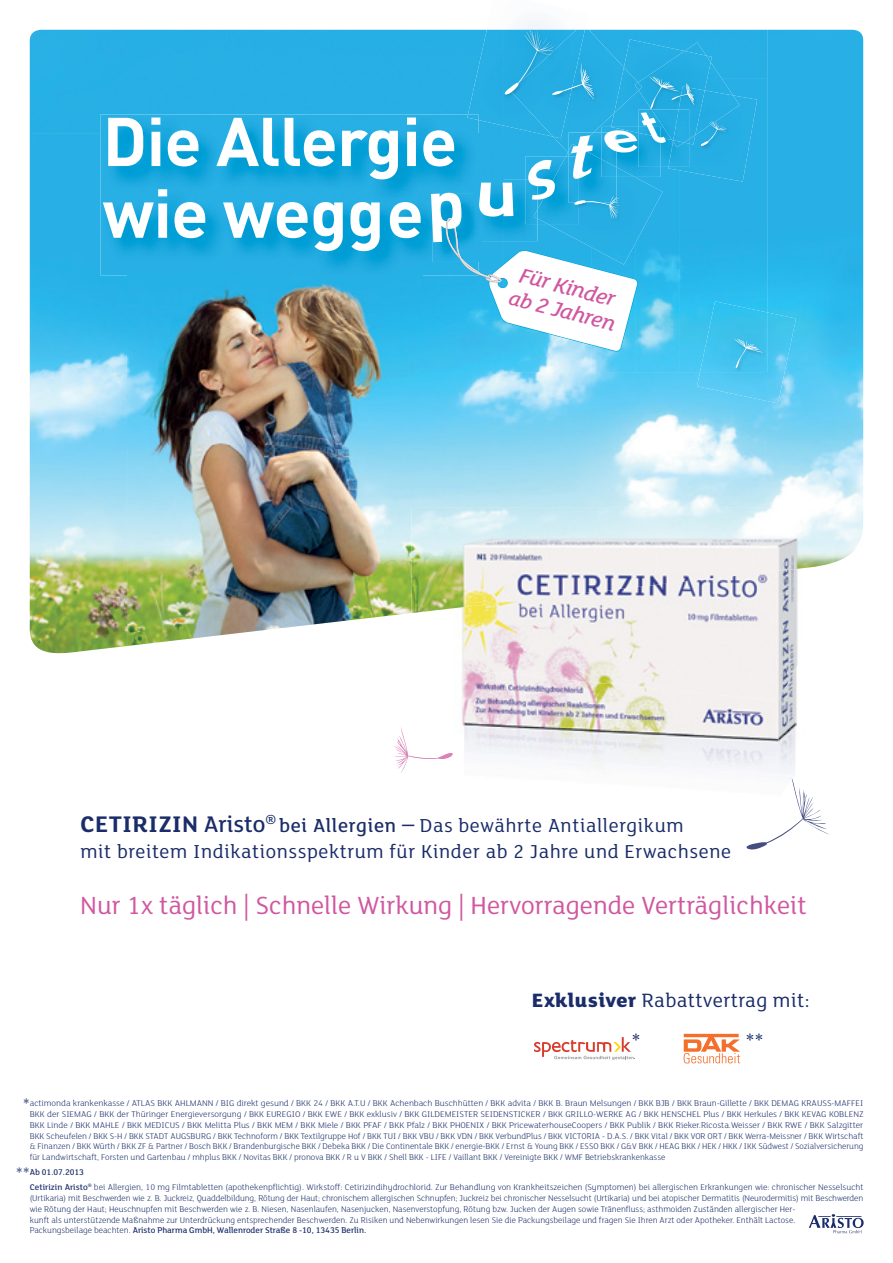
<style>
.page{position:relative;width:893px;height:1263px;background:#fff}
.page>*{position:absolute;margin:0;border:0;box-sizing:border-box;transform-origin:0 0}
.t1{font:700 67.8px/71.7px "DINOT";letter-spacing:-.01em;color:#fff}
.t2{font:27px "FS Lola";color:#d057a0}
.t3{font:italic 500 22.95px/23.7px "FS Lola";color:#d057a0}
.t4{font:21px "FS Lola";letter-spacing:.02em;color:#1a2c69}
.t5{font:20.4px/25.3px "FS Lola";letter-spacing:.03em;color:#1a2c69}
.t6{font:19.5px "FS Lola";color:#1a2c69}
.t7{font:300 15px "FS Lola";color:#1a2c69}
.t8{font:300 9px/10.8px "FS Lola";color:#1a2c69}
.s1{font-size:21.9px}
.s2{font-weight:700;font-size:24.6px}
.s3{font-weight:500;font-size:24.6px}
.s4{font-weight:500}
.s5{font-weight:800}
</style>
<div class="page">
<div style="left:30px;top:30px;width:401px;height:103px;background:#28b0e5"></div>
<img style="left:765px;top:30px;width:98px;height:519px">
<img style="left:30px;top:133px;width:97px;height:520px">
<img style="left:127px;top:275px;width:295px;height:371px">
<img style="left:422px;top:275px;width:98px;height:233px">
<img style="left:520px;top:372px;width:245px;height:136px">
<img style="left:834px;top:549px;width:21px;height:13px">
<div style="left:695px;top:30px;width:72px;height:48px;background:#27afe5"></div>
<img style="left:504px;top:352px;width:44px;height:20px">
<img style="left:592px;top:352px;width:43px;height:20px">
<img style="left:695px;top:78px;width:72px;height:245px">
<img style="left:635px;top:352px;width:44px;height:20px">
<img style="left:679px;top:323px;width:18px;height:49px">
<div style="left:695px;top:95px;width:62px;height:87px;background:#28afe5"></div>
<img style="left:712px;top:42px;width:21px;height:48px">
<img style="left:712px;top:90px;width:28px;height:45px">
<svg style="left:701px;top:120px;width:26px;height:26px"></svg>
<img style="left:695px;top:39px;width:17px;height:88px">
<img style="left:695px;top:51px;width:16px;height:59px">
<img style="left:695px;top:87px;width:10px;height:52px">
<img style="left:697px;top:312px;width:99px;height:91px">
<img style="left:700px;top:301px;width:67px;height:71px">
<svg style="left:734px;top:338px;width:30px;height:30px"></svg>
<img style="left:100px;top:114px;width:331px;height:161px">
<svg style="left:431px;top:24px;width:264px;height:328px"></svg>
<svg style="left:809px;top:1214px;width:55px;height:19px"></svg>
<svg style="left:534px;top:1037px;width:101px;height:23px"></svg>
<svg style="left:683px;top:1034px;width:57px;height:29px"></svg>
<img style="left:411px;top:613px;width:387px;height:51px">
<img style="left:411px;top:508px;width:423px;height:105px">
<svg style="left:746px;top:786px;width:83px;height:64px"></svg>
<img style="left:462px;top:664px;width:316px;height:62px">
<svg style="left:394px;top:727px;width:59px;height:46px"></svg>
<img style="left:464px;top:717px;width:314px;height:55px">
<img style="left:778px;top:620px;width:21px;height:122px">
<img style="left:778px;top:717px;width:17px;height:69px">
<h1 class="t1" style="left:103px;top:104px;width:356px">Die Allergie wie wegge</h1>
<h3 class="t3" style="left:519px;top:261px;width:110px;rotate:15deg">Für Kinder <span class="s1">ab</span> 2 Jahren</h3>
<h3 class="t5" style="left:80px;top:812px;width:652px"><span class="s2">CETIRIZIN</span> <span class="s3">Aristo</span><sup>®</sup> <span class="s4">bei Allergien</span> <span class="s3">–</span> Das bewährte Antiallergikum<br>mit breitem Indikationsspektrum für Kinder ab 2 Jahre und Erwachsene</h3>
<h2 class="t2" style="left:80px;top:888px;width:728px">Nur 1x täglich | Schnelle Wirkung | Hervorragende Verträglichkeit</h2>
<h3 class="t4" style="left:532px;top:986px;width:279px"><span class="s5">Exklusiver</span> Rabattvertrag mit:</h3>
<h3 class="t6" style="left:632px;top:1026px;width:10px">*</h3>
<h3 class="t6" style="left:746px;top:1026px;width:19px">**</h3>
<h3 class="t7" style="left:23px;top:1093px;width:8px">*</h3>
<p class="t8" style="left:30px;top:1097px;width:835px;text-align:justify">actimonda krankenkasse / ATLAS BKK AHLMANN / BIG direkt gesund / BKK 24 / BKK A.T.U / BKK Achenbach Buschhütten / BKK advita / BKK B. Braun Melsungen / BKK BJB / BKK Braun-Gillette / BKK DEMAG KRAUSS-MAFFEI BKK der SIEMAG / BKK der Thüringer Energieversorgung / BKK EUREGIO / BKK EWE / BKK exklusiv / BKK GILDEMEISTER SEIDENSTICKER / BKK GRILLO-WERKE AG / BKK HENSCHEL Plus / BKK Herkules / BKK KEVAG KOBLENZ BKK Linde / BKK MAHLE / BKK MEDICUS / BKK Melitta Plus / BKK MEM / BKK Miele / BKK PFAF / BKK Pfalz / BKK PHOENIX / BKK PricewaterhouseCoopers / BKK Publik / BKK Rieker.Ricosta.Weisser / BKK RWE / BKK Salzgitter BKK Scheufelen / BKK S-H / BKK STADT AUGSBURG / BKK Technoform / BKK Textilgruppe Hof / BKK TUI / BKK VBU / BKK VDN / BKK VerbundPlus / BKK VICTORIA - D.A.S. / BKK Vital / BKK VOR ORT / BKK Werra-Meissner / BKK Wirtschaft &amp; Finanzen / BKK Würth / BKK ZF &amp; Partner / Bosch BKK / Brandenburgische BKK / Debeka BKK / Die Continentale BKK / energie-BKK / Ernst &amp; Young BKK / ESSO BKK / G&amp;V BKK / HEAG BKK / HEK / HKK / IKK Südwest / Sozialversicherung für Landwirtschaft, Forsten und Gartenbau / mhplus BKK / Novitas BKK / pronova BKK / R u V BKK / Shell BKK - LIFE / Vaillant BKK / Vereinigte BKK / WMF Betriebskrankenkasse</p>
<p class="t8" style="left:30px;top:1164px;width:835px;line-height:15px"><span class="s4">Ab 01.07.2013<br>Cetirizin Aristo</span><sup>®</sup> bei Allergien, 10 mg Filmtabletten (apothekenpflichtig). Wirkstoff: Cetirizindihydrochlorid. Zur Behandlung von Krankheitszeichen (Symptomen) bei allergischen Erkrankungen wie: chronischer Nesselsucht</p>
<p class="t8" style="left:30px;top:1192px;width:835px">(Urtikaria) mit Beschwerden wie z. B. Juckreiz, Quaddelbildung, Rötung der Haut; chronischem allergischen Schnupfen; Juckreiz bei chronischer Nesselsucht (Urtikaria) und bei atopischer Dermatitis (Neurodermitis) mit Beschwerden wie Rötung der Haut; Heuschnupfen mit Beschwerden wie z. B. Niesen, Nasenlaufen, Nasenjucken, Nasenverstopfung, Rötung bzw. Jucken der Augen sowie Tränenfluss; asthmoiden Zuständen allergischer Her-<br>kunft als unterstützende Maßnahme zur Unterdrückung entsprechender Beschwerden. Zu Risiken und Nebenwirkungen lesen Sie die Packungsbeilage und fragen Sie Ihren Arzt oder Apotheker. Enthält Lactose.<br>Packungsbeilage beachten. <span class="s4">Aristo Pharma GmbH, Wallenroder Straße 8 -10, 13435 Berlin.</span></p>
<h3 class="t7" style="left:16px;top:1163px;width:15px">**</h3>
</div>
